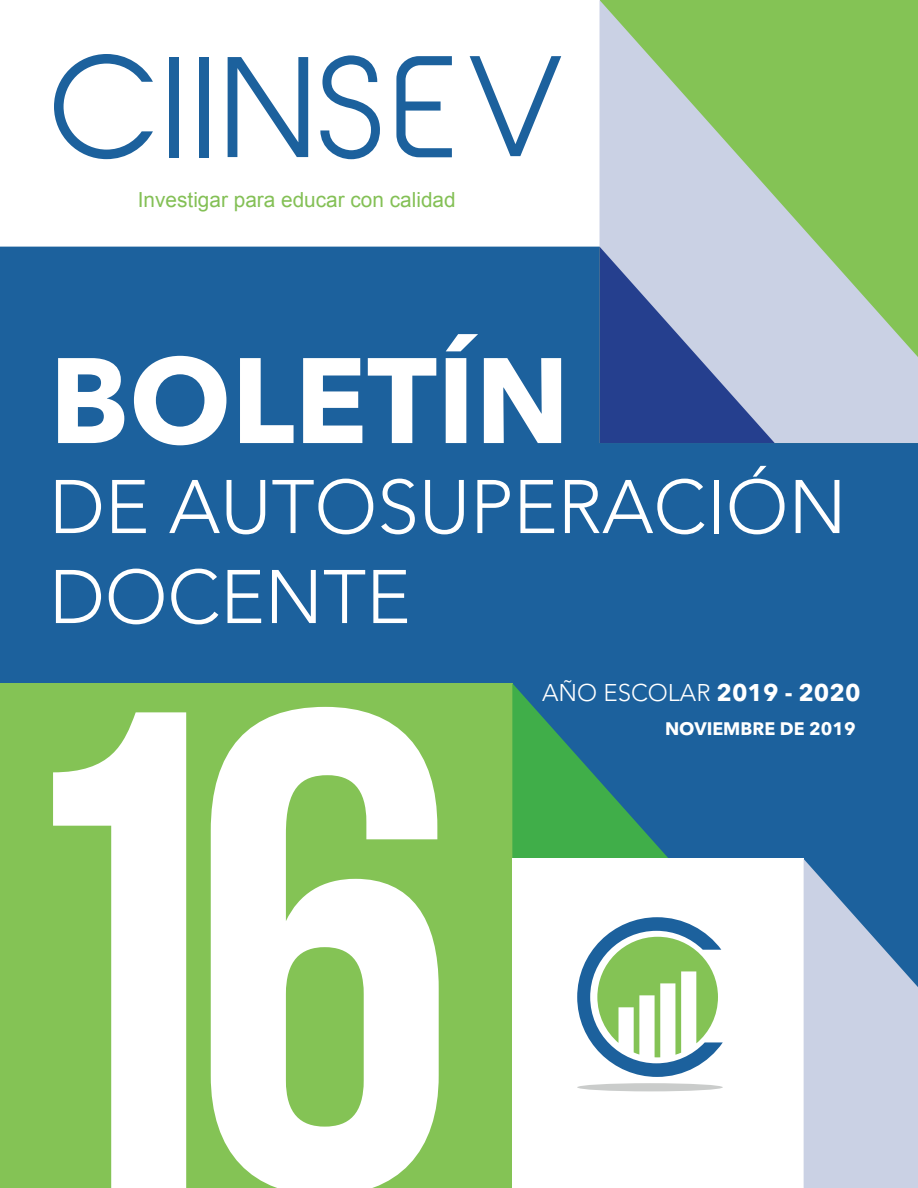
<style>
.page{position:relative;width:918px;height:1188px;background:#fff}
.page>*{position:absolute;margin:0;border:0;box-sizing:border-box;transform-origin:0 0}
.t1{font:700 682.5px "Bebas Neue";color:#fff}
.t2{font:700 120px "Avenir Next LT Pro";color:#fff}
.t3{font:300 75px/90px "Avenir LT Std";color:#fff}
.t4{font:300 24px "Avenir LT Std";color:#fff}
.t5{font:20.85px "Arial";color:#84c056}
.t6{font:700 18px "Avenir Next LT Pro";color:#fff}
.s1{font-family:"Avenir Next LT Pro";font-weight:700}
</style>
<div class="page">
<svg style="left:600px;top:0;width:318px;height:247px;background:#9cc786"></svg>
<div style="left:0;top:247px;width:918px;height:612px;background:#1c619d"></div>
<div style="left:0;top:683px;width:512px;height:505px;background:#84c355"></div>
<svg style="left:512px;top:683px;width:157px;height:176px;background:#2f8874"></svg>
<svg style="left:600px;top:247px;width:175px;height:196px;background:#7788b9"></svg>
<svg style="left:804px;top:859px;width:114px;height:329px;background:#a8bbd6"></svg>
<svg style="left:577px;top:917px;width:146px;height:160px"></svg>
<div style="left:577px;top:1083px;width:146px;height:8px;background:#cacccb;border-radius:50%"></div>
<div style="left:169px;top:57px;width:10px;height:100px;background:#1c619d"></div>
<div style="left:199px;top:57px;width:10px;height:100px;background:#1c619d"></div>
<svg style="left:470px;top:56px;width:91px;height:100px"></svg>
<svg style="left:396px;top:56px;width:56px;height:101px"></svg>
<svg style="left:228px;top:57px;width:80px;height:100px"></svg>
<svg style="left:320px;top:55px;width:60px;height:104px"></svg>
<svg style="left:54px;top:54px;width:99px;height:105px"></svg>
<p class="t5" style="left:138px;top:187px;width:319px">Investigar para educar con calidad</p>
<h2 class="t2" style="left:49px;top:328px;width:522px">BOLETÍN</h2>
<h3 class="t3" style="left:49px;top:462px;width:799px">DE AUTOSUPERACIÓN<br>DOCENTE</h3>
<h1 class="t1" style="left:-21px;top:580px;width:481px">16</h1>
<p class="t4" style="left:542px;top:679px;width:320px">AÑO ESCOLAR <span class="s1">2019 - 2020</span></p>
<p class="t6" style="left:665px;top:717px;width:192px">NOVIEMBRE DE 2019</p>
</div>
